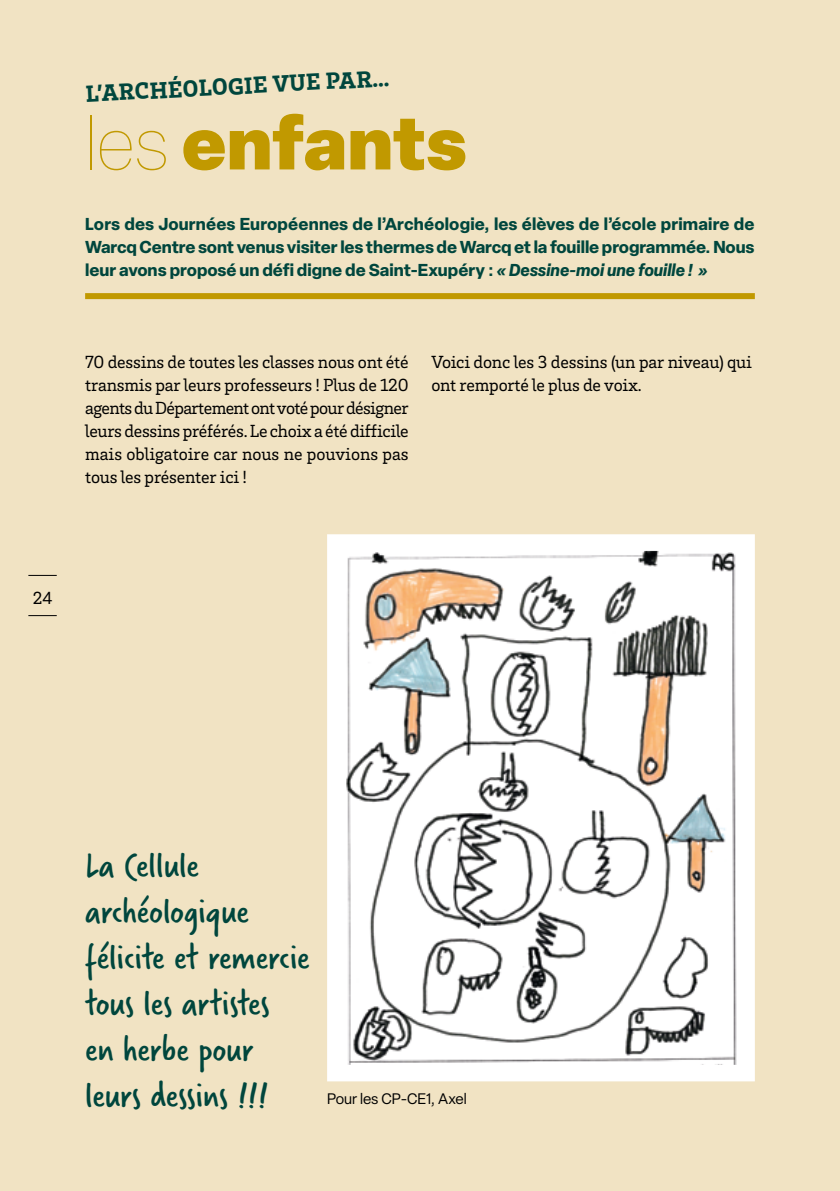
<style>
.page{position:relative;width:840px;height:1191px;background:#fff}
.page>*{position:absolute;margin:0;border:0;box-sizing:border-box;transform-origin:0 0}
.t1{font:900 74px "Elza";letter-spacing:-.005em;color:#c19900}
.t2{font:38px/46px "Verveine";color:#00463d}
.t3{font:900 24px "Brix Slab";color:#00463d}
.t4{font:18px/23px "Brix Slab";letter-spacing:-.01em;color:#000;text-align:justify}
.t5{font:700 17px/23px "Elza";color:#00463d;text-align:justify}
.t6{font:15px "Elza";color:#000}
.s1{font-weight:100}
.s2{font-style:italic}
</style>
<div class="page">
<div style="left:0;top:0;width:839px;height:1191px;background:#f1e3c3"></div>
<svg style="left:28px;top:575px;width:29px;height:1px"></svg>
<svg style="left:28px;top:615px;width:29px;height:1px"></svg>
<div style="left:85px;top:293px;width:669px;height:6px;background:#c19900"></div>
<svg style="left:327px;top:534px;width:428px;height:548px"></svg>
<h3 class="t3" style="left:85px;top:78px;width:305px;rotate:-3deg">L’ARCHÉOLOGIE VUE PAR…</h3>
<h1 class="t1" style="left:85px;top:89px;width:383px"><span class="s1">les</span> enfants</h1>
<p class="t5" style="left:85px;top:212px;width:670px">Lors des Journées Européennes de l’Archéologie, les élèves de l’école primaire de Warcq Centre sont venus visiter les thermes de Warcq et la fouille programmée. Nous leur avons proposé un défi digne de Saint-Exupéry : <span class="s2">« Dessine-moi une fouille ! »</span></p>
<p class="t4" style="left:85px;top:350px;width:325px">70 dessins de toutes les classes nous ont été transmis par leurs professeurs ! Plus de 120 agents du Département ont voté pour désigner leurs dessins préférés. Le choix a été difficile mais obligatoire car nous ne pouvions pas tous les présenter ici !</p>
<p class="t4" style="left:431px;top:350px;width:322px">Voici donc les 3 dessins (un par niveau) qui ont remporté le plus de voix.</p>
<p class="t4" style="left:33px;top:586px;width:21px">24</p>
<h2 class="t2" style="left:85px;top:842px;width:226px">La Cellule archéologique félicite et remercie tous les artistes<br>en herbe pour leurs dessins !!!</h2>
<p class="t6" style="left:327px;top:1089px;width:141px">Pour les CP-CE1, Axel</p>
</div>
